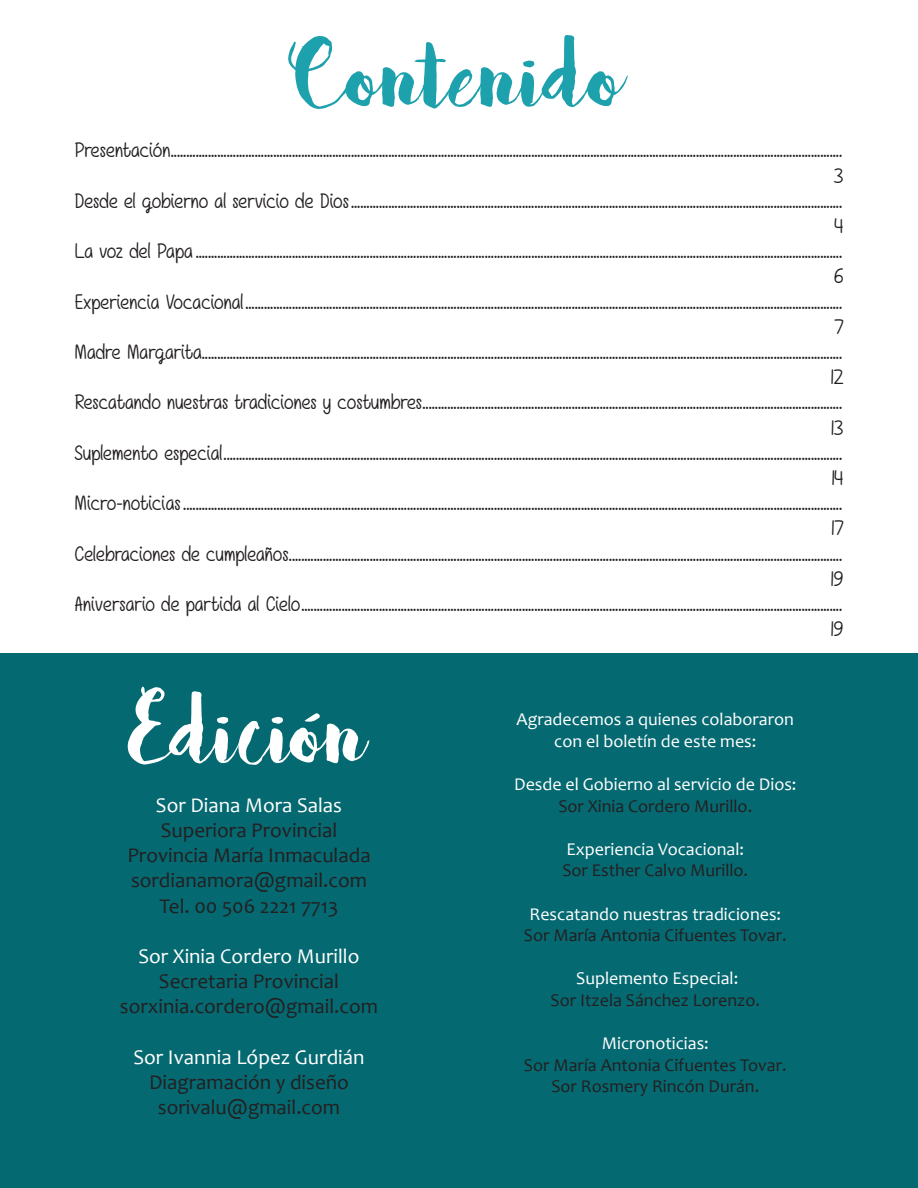
<style>
.page{position:relative;width:918px;height:1188px;background:#fff}
.page>*{position:absolute;margin:0;border:0;box-sizing:border-box;transform-origin:0 0}
.Títulos{font:108px "Bakery";color:#1da1ac}
.Títulos-2{font:108px "Bakery";color:#fff}
.t1{font:21px/25.2px "Girls Have Many Secrets";color:#231f20;text-align:right}
.t2{font:21px "Candara";color:#231f20}
.t3{font:21px "Candara";color:#fff}
.t4{font:18px "Candara";color:#fff}
.t5{font:18px "Candara";color:#231f20}
</style>
<div class="page">
<div style="left:0;top:654px;width:918px;height:534px;background:#056971"></div>
<p class="Títulos" style="left:295px;top:7px;width:330px">Contenido</p>
<p class="t1" style="left:74px;top:138px;width:771px">Presentación.........................................................................................................................................................................................................................<br>3</p>
<p class="t1" style="left:74px;top:188px;width:771px">Desde el gobierno al servicio de Dios...............................................................................................................................................................<br>4</p>
<p class="t1" style="left:74px;top:239px;width:771px">La voz del Papa.................................................................................................................................................................................................................<br>6</p>
<p class="t1" style="left:74px;top:289px;width:771px">Experiencia Vocacional.................................................................................................................................................................................................<br>7</p>
<p class="t1" style="left:74px;top:339px;width:771px">Madre Margarita...............................................................................................................................................................................................................<br>12</p>
<p class="t1" style="left:74px;top:390px;width:771px">Rescatando nuestras tradiciones y costumbres........................................................................................................................................<br>13</p>
<p class="t1" style="left:74px;top:440px;width:771px">Suplemento especial........................................................................................................................................................................................................<br>14</p>
<p class="t1" style="left:74px;top:491px;width:771px">Micro-noticias.....................................................................................................................................................................................................................<br>17</p>
<p class="t1" style="left:74px;top:541px;width:771px">Celebraciones de cumpleaños...................................................................................................................................................................................<br>19</p>
<p class="t1" style="left:74px;top:591px;width:771px">Aniversario de partida al Cielo...............................................................................................................................................................................<br>19</p>
<p class="Títulos-2" style="left:131px;top:663px;width:238px">Edición</p>
<p class="t3" style="left:156px;top:792px;width:188px">Sor Diana Mora Salas</p>
<p class="t2" style="left:161px;top:817px;width:178px">Superiora Provincial</p>
<p class="t2" style="left:127px;top:842px;width:245px">Provincia María Inmaculada</p>
<p class="t2" style="left:131px;top:867px;width:237px">sordianamora@gmail.com</p>
<p class="t2" style="left:160px;top:893px;width:180px">Tel. 00 506 2221 7713</p>
<p class="t3" style="left:139px;top:943px;width:222px">Sor Xinia Cordero Murillo</p>
<p class="t2" style="left:159px;top:968px;width:181px">Secretaria Provincial</p>
<p class="t2" style="left:120px;top:993px;width:260px">sorxinia.cordero@gmail.com</p>
<p class="t3" style="left:133px;top:1044px;width:233px">Sor Ivannia López Gurdián</p>
<p class="t2" style="left:149px;top:1069px;width:201px">Diagramación y diseño</p>
<p class="t2" style="left:158px;top:1094px;width:184px">sorivalu@gmail.com</p>
<p class="t4" style="left:517px;top:708px;width:279px">Agradecemos a quienes colaboraron</p>
<p class="t4" style="left:554px;top:730px;width:204px">con el boletín de este mes:</p>
<p class="t4" style="left:514px;top:773px;width:284px">Desde el Gobierno al servicio de Dios:</p>
<p class="t5" style="left:558px;top:795px;width:195px">Sor Xinia Cordero Murillo.</p>
<p class="t4" style="left:567px;top:838px;width:179px">Experiencia Vocacional:</p>
<p class="t5" style="left:562px;top:859px;width:187px">Sor Esther Calvo Murillo.</p>
<p class="t4" style="left:530px;top:903px;width:253px">Rescatando nuestras tradiciones:</p>
<p class="t5" style="left:524px;top:924px;width:264px">Sor María Antonia Cifuentes Tovar.</p>
<p class="t4" style="left:576px;top:967px;width:164px">Suplemento Especial:</p>
<p class="t5" style="left:551px;top:989px;width:211px">Sor Itzela Sánchez Lorenzo.</p>
<p class="t4" style="left:602px;top:1032px;width:109px">Micronoticias:</p>
<p class="t5" style="left:524px;top:1054px;width:264px">Sor María Antonia Cifuentes Tovar.</p>
<p class="t5" style="left:551px;top:1075px;width:209px">Sor Rosmery Rincón Durán.</p>
</div>
